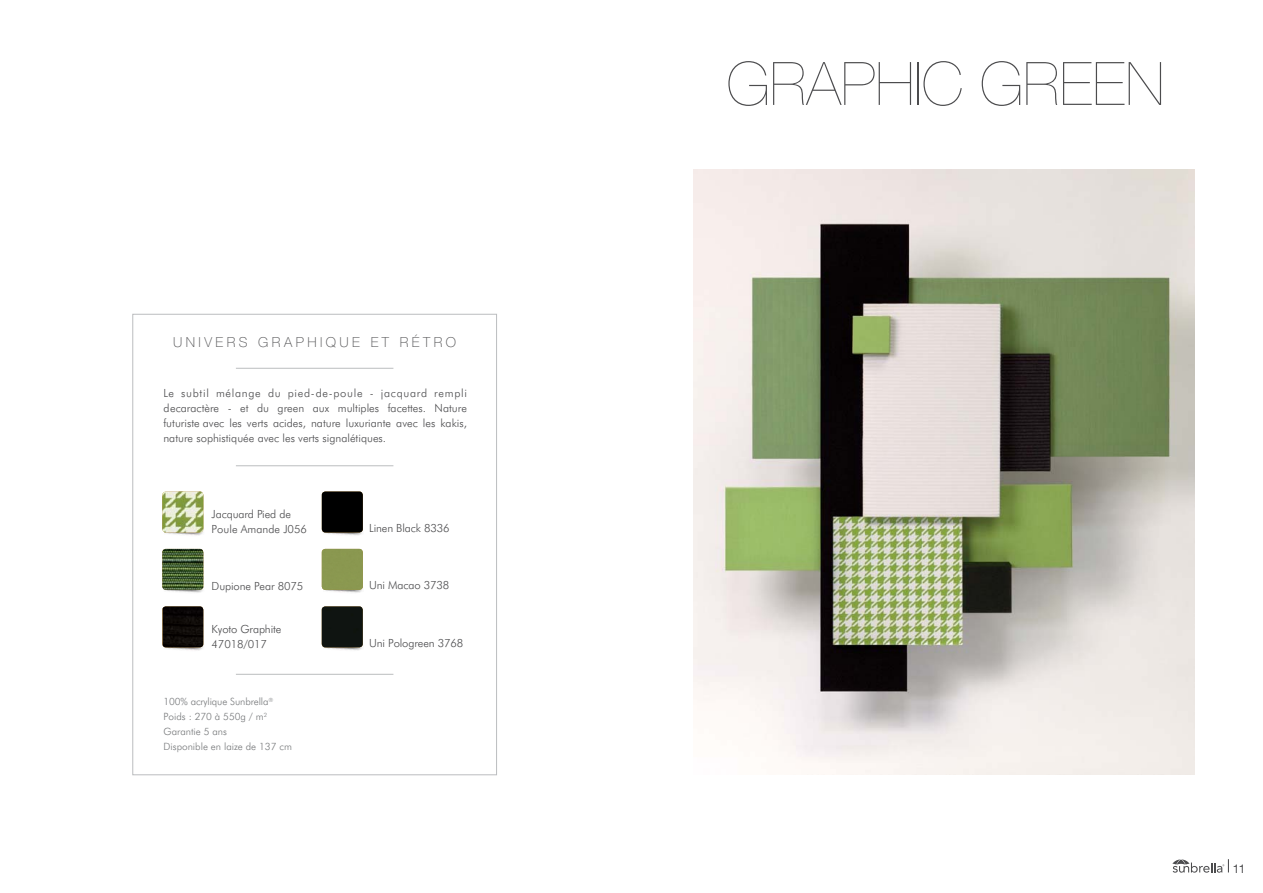
<style>
.page{position:relative;width:1263px;height:893px;background:#fff}
.page>*{position:absolute;margin:0;border:0;box-sizing:border-box;transform-origin:0 0}
.t1{font:200 60px "Helvetica Neue";color:#4c4c4e}
.t2{font:100 13.8px "Helvetica Neue";letter-spacing:.25em;color:#4c4c4e}
.t3{font:12px "Helvetica Neue";color:#4c4c4e}
.t4{font:300 11.25px/15px "Futura BT";letter-spacing:-.01em;color:#4c4c4e}
.t5{font:300 10.05px/15px "Futura BT";color:#76787a}
</style>
<div class="page">
<svg style="left:1172px;top:859px;width:57px;height:14px"></svg>
<img style="left:694px;top:169px;width:500px;height:605px">
<svg style="left:132px;top:313px;width:365px;height:462px"></svg>
<p class="t2" style="left:173px;top:337px;width:284px">UNIVERS GRAPHIQUE ET RÉTRO</p>
<p class="t4" style="left:163px;top:386px;width:305px;text-align:justify">Le subtil mélange du pied-de-poule - jacquard rempli decaractère - et du green aux multiples facettes. Nature futuriste avec les verts acides, nature luxuriante avec les kakis, nature sophistiquée avec les verts signalétiques.</p>
<p class="t4" style="left:212px;top:507px;width:97px">Jacquard Pied de<br>Poule Amande J056</p>
<p class="t4" style="left:369px;top:521px;width:82px">Linen Black 8336</p>
<p class="t4" style="left:212px;top:579px;width:93px">Dupione Pear 8075</p>
<p class="t4" style="left:369px;top:579px;width:82px">Uni Macao 3738</p>
<p class="t4" style="left:212px;top:622px;width:71px">Kyoto Graphite<br>47018/017</p>
<p class="t4" style="left:369px;top:636px;width:96px">Uni Pologreen 3768</p>
<p class="t5" style="left:164px;top:694px;width:130px">100% acrylique Sunbrella<sup>®<br></sup>Poids : 270 à 550g / m<sup>2<br></sup>Garantie 5 ans<br>Disponible en laize de 137 cm</p>
<h1 class="t1" style="left:726px;top:62px;width:439px">GRAPHIC GREEN</h1>
<p class="t3" style="left:1233px;top:864px;width:14px">11</p>
</div>
